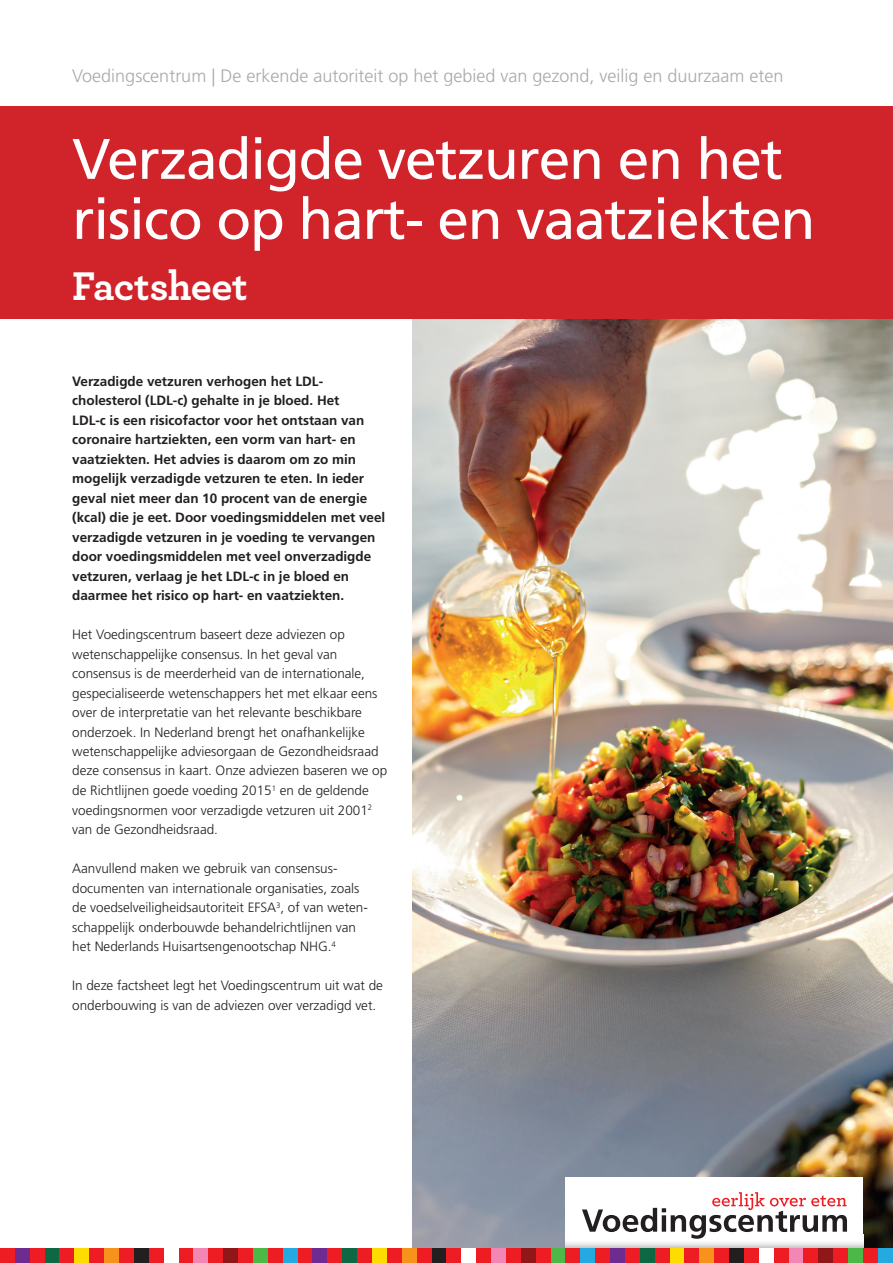
<style>
.page{position:relative;width:893px;height:1263px;background:#fff}
.page>*{position:absolute;margin:0;border:0;box-sizing:border-box;transform-origin:0 0}
.t1{font:57px/60px "Frutiger";letter-spacing:-.02em;color:#fff}
.t2{font:700 42px "Archer";letter-spacing:-.015em;color:#fff}
.t3{font:300 18px "Frutiger";color:#a8a9ad}
.t4{font:300 13.5px/19.5px "Frutiger";color:#231f20}
.t5{font:700 13.5px/19.5px "Frutiger";color:#231f20}
</style>
<div class="page">
<img style="left:412px;top:319px;width:481px;height:929px">
<div style="left:0;top:106px;width:893px;height:213px;background:#d1232a"></div>
<div style="left:566px;top:1178px;width:297px;height:71px;background:#fff"></div>
<svg style="left:566px;top:1242px;width:297px;height:6px"></svg>
<svg style="left:582px;top:1192px;width:265px;height:47px"></svg>
<div style="left:595px;top:1248px;width:15px;height:15px;background:#ee1d23"></div>
<div style="left:610px;top:1248px;width:15px;height:15px;background:#6e2c91"></div>
<div style="left:625px;top:1248px;width:15px;height:15px;background:#ee1d23"></div>
<div style="left:640px;top:1248px;width:15px;height:15px;background:#0e6844"></div>
<div style="left:655px;top:1248px;width:15px;height:15px;background:#ee1d23"></div>
<div style="left:670px;top:1248px;width:14px;height:15px;background:#ffdc01"></div>
<div style="left:684px;top:1248px;width:15px;height:15px;background:#ee1d23"></div>
<div style="left:699px;top:1248px;width:15px;height:15px;background:#f7931d"></div>
<div style="left:714px;top:1248px;width:15px;height:15px;background:#ee1d23"></div>
<div style="left:729px;top:1248px;width:15px;height:15px;background:#231f20"></div>
<div style="left:744px;top:1248px;width:15px;height:15px;background:#ee1d23"></div>
<div style="left:774px;top:1248px;width:15px;height:15px;background:#ee1d23"></div>
<div style="left:789px;top:1248px;width:14px;height:15px;background:#f287b6"></div>
<div style="left:803px;top:1248px;width:15px;height:15px;background:#ee1d23"></div>
<div style="left:818px;top:1248px;width:15px;height:15px;background:#8f171a"></div>
<div style="left:833px;top:1248px;width:15px;height:15px;background:#ee1d23"></div>
<div style="left:848px;top:1248px;width:15px;height:15px;background:#4cb848"></div>
<div style="left:863px;top:1248px;width:15px;height:15px;background:#ee1d23"></div>
<div style="left:878px;top:1248px;width:15px;height:15px;background:#24aae1"></div>
<div style="left:0;top:1248px;width:15px;height:15px;background:#ee1d23"></div>
<div style="left:15px;top:1248px;width:15px;height:15px;background:#6e2c91"></div>
<div style="left:30px;top:1248px;width:15px;height:15px;background:#ee1d23"></div>
<div style="left:45px;top:1248px;width:15px;height:15px;background:#0e6844"></div>
<div style="left:60px;top:1248px;width:14px;height:15px;background:#ee1d23"></div>
<div style="left:74px;top:1248px;width:15px;height:15px;background:#ffdc01"></div>
<div style="left:89px;top:1248px;width:15px;height:15px;background:#ee1d23"></div>
<div style="left:104px;top:1248px;width:15px;height:15px;background:#f7931d"></div>
<div style="left:119px;top:1248px;width:15px;height:15px;background:#ee1d23"></div>
<div style="left:134px;top:1248px;width:15px;height:15px;background:#231f20"></div>
<div style="left:149px;top:1248px;width:15px;height:15px;background:#ee1d23"></div>
<div style="left:179px;top:1248px;width:14px;height:15px;background:#ee1d23"></div>
<div style="left:193px;top:1248px;width:15px;height:15px;background:#f287b6"></div>
<div style="left:208px;top:1248px;width:15px;height:15px;background:#ee1d23"></div>
<div style="left:223px;top:1248px;width:15px;height:15px;background:#8f171a"></div>
<div style="left:238px;top:1248px;width:15px;height:15px;background:#ee1d23"></div>
<div style="left:253px;top:1248px;width:15px;height:15px;background:#4cb848"></div>
<div style="left:268px;top:1248px;width:15px;height:15px;background:#ee1d23"></div>
<div style="left:283px;top:1248px;width:15px;height:15px;background:#24aae1"></div>
<div style="left:298px;top:1248px;width:15px;height:15px;background:#ee1d23"></div>
<div style="left:313px;top:1248px;width:14px;height:15px;background:#6e2c91"></div>
<div style="left:327px;top:1248px;width:15px;height:15px;background:#ee1d23"></div>
<div style="left:342px;top:1248px;width:15px;height:15px;background:#0e6844"></div>
<div style="left:357px;top:1248px;width:15px;height:15px;background:#ee1d23"></div>
<div style="left:372px;top:1248px;width:15px;height:15px;background:#ffdc01"></div>
<div style="left:387px;top:1248px;width:15px;height:15px;background:#ee1d23"></div>
<div style="left:402px;top:1248px;width:15px;height:15px;background:#f7931d"></div>
<div style="left:417px;top:1248px;width:15px;height:15px;background:#ee1d23"></div>
<div style="left:432px;top:1248px;width:14px;height:15px;background:#231f20"></div>
<div style="left:446px;top:1248px;width:15px;height:15px;background:#ee1d23"></div>
<div style="left:476px;top:1248px;width:15px;height:15px;background:#ee1d23"></div>
<div style="left:491px;top:1248px;width:15px;height:15px;background:#f287b6"></div>
<div style="left:506px;top:1248px;width:15px;height:15px;background:#ee1d23"></div>
<div style="left:521px;top:1248px;width:15px;height:15px;background:#8f171a"></div>
<div style="left:536px;top:1248px;width:15px;height:15px;background:#ee1d23"></div>
<div style="left:551px;top:1248px;width:15px;height:15px;background:#4cb848"></div>
<div style="left:566px;top:1248px;width:14px;height:15px;background:#ee1d23"></div>
<div style="left:580px;top:1248px;width:15px;height:15px;background:#24aae1"></div>
<h3 class="t3" style="left:72px;top:65px;width:713px">Voedingscentrum | De erkende autoriteit op het gebied van gezond, veilig en duurzaam eten</h3>
<h1 class="t1" style="left:72px;top:129px;width:744px">Verzadigde vetzuren en het risico op hart- en vaatziekten</h1>
<h2 class="t2" style="left:72px;top:252px;width:177px">Factsheet</h2>
<p class="t5" style="left:72px;top:371px;width:315px">Verzadigde vetzuren verhogen het LDL&shy;cholesterol (LDL-c) gehalte in je bloed. Het<br>LDL-c is een risicofactor voor het ontstaan van coronaire hartziekten, een vorm van hart- en vaatziekten. Het advies is daarom om zo min mogelijk verzadigde vetzuren te eten. In ieder geval niet meer dan 10 procent van de energie (kcal) die je eet. Door voedingsmiddelen met veel verzadigde vetzuren in je voeding te vervangen door voedingsmiddelen met veel onverzadigde vetzuren, verlaag je het LDL-c in je bloed en daarmee het risico op hart- en vaatziekten.</p>
<p class="t4" style="left:72px;top:625px;width:316px">Het Voedingscentrum baseert deze adviezen op wetenschappelijke consensus. In het geval van consensus is de meerderheid van de internationale, gespecialiseerde wetenschappers het met elkaar eens over de interpretatie van het relevante beschikbare onderzoek. In Nederland brengt het onafhankelijke wetenschappelijke adviesorgaan de Gezondheidsraad deze consensus in kaart. Onze adviezen baseren we op de Richtlijnen goede voeding 2015<sup>1</sup> en de geldende voedingsnormen voor verzadigde vetzuren uit 2001<sup>2 </sup>van de Gezondheidsraad.</p>
<p class="t4" style="left:72px;top:859px;width:297px">Aanvullend maken we gebruik van consensus&shy;documenten van internationale organisaties, zoals de voedselveiligheidsautoriteit EFSA<sup>3</sup>, of van weten&shy;schappelijk onderbouwde behandelrichtlijnen van het Nederlands Huisartsengenootschap NHG.<sup>4</sup></p>
<p class="t4" style="left:72px;top:976px;width:312px">In deze factsheet legt het Voedingscentrum uit wat de onderbouwing is van de adviezen over verzadigd vet.</p>
</div>
